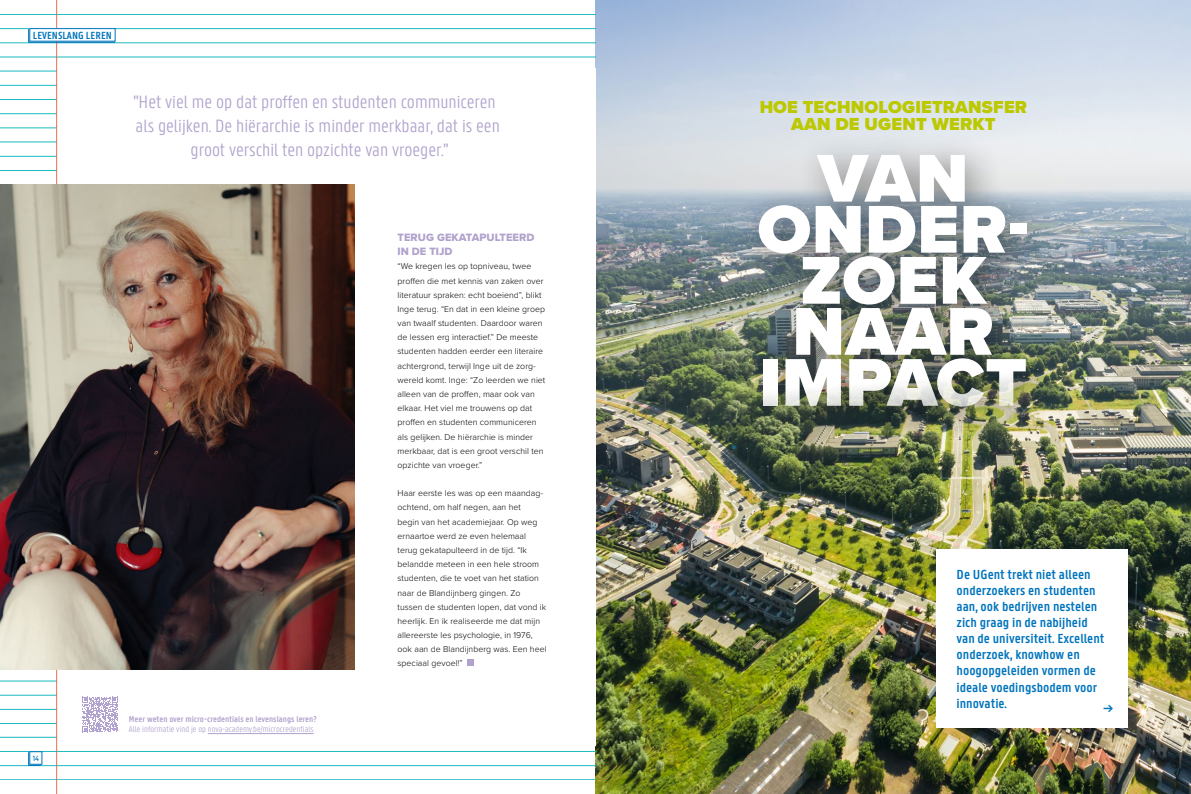
<style>
.page{position:relative;width:1191px;height:794px;background:#fff}
.page>*{position:absolute;margin:0;border:0;box-sizing:border-box;transform-origin:0 0}
.t1{font:900 70px/51px "Proxima Nova";letter-spacing:.01em;color:#fff;text-align:center}
.t2{font:300 19px/24px "U Gent Panno Text";color:#b0a2cc;text-align:center}
.t3{font:900 18px/17px "Proxima Nova";letter-spacing:.01em;color:#bcc800;text-align:center}
.t4{font:600 14px/16px "U Gent Panno Text";color:#0074bd}
.t5{font:11px/14.2px "Proxima Nova Extrabld";letter-spacing:.005em;color:#b0a2cc}
.t6{font:600 11px "U Gent Panno Text";color:#0074bd}
.t7{font:300 9px "U Gent Panno Text";color:#b0a2cc}
.t8{font:600 9px "U Gent Panno Text";color:#b0a2cc}
.t9{font:300 8.8px/14.2px "Proxima Nova";letter-spacing:.005em;color:#000}
.t10{font:500 8px "U Gent Panno Text";color:#0074bd}
</style>
<div class="page">
<img style="left:596px;top:0;width:595px;height:794px">
<hr style="left:0;top:14px;width:596px;height:1px;background:#00b2b8">
<hr style="left:0;top:156px;width:596px;height:1px;background:#00b2b8">
<hr style="left:0;top:298px;width:596px;height:1px;background:#00b2b8">
<hr style="left:0;top:440px;width:596px;height:1px;background:#00b2b8">
<hr style="left:0;top:596px;width:596px;height:1px;background:#00b2b8">
<hr style="left:0;top:85px;width:596px;height:1px;background:#00b2b8">
<hr style="left:0;top:227px;width:596px;height:1px;background:#00b2b8">
<hr style="left:0;top:369px;width:596px;height:1px;background:#00b2b8">
<hr style="left:0;top:510px;width:596px;height:1px;background:#00b2b8">
<hr style="left:0;top:666px;width:596px;height:1px;background:#00b2b8">
<hr style="left:0;top:28px;width:596px;height:1px;background:#00b2b8">
<hr style="left:0;top:170px;width:596px;height:1px;background:#00b2b8">
<hr style="left:0;top:312px;width:596px;height:1px;background:#00b2b8">
<hr style="left:0;top:454px;width:596px;height:1px;background:#00b2b8">
<hr style="left:0;top:610px;width:596px;height:1px;background:#00b2b8">
<hr style="left:0;top:99px;width:596px;height:1px;background:#00b2b8">
<hr style="left:0;top:241px;width:596px;height:1px;background:#00b2b8">
<hr style="left:0;top:383px;width:596px;height:1px;background:#00b2b8">
<hr style="left:0;top:525px;width:596px;height:1px;background:#00b2b8">
<hr style="left:0;top:681px;width:596px;height:1px;background:#00b2b8">
<hr style="left:0;top:737px;width:596px;height:1px;background:#00b2b8">
<hr style="left:0;top:43px;width:596px;height:1px;background:#00b2b8">
<hr style="left:0;top:184px;width:596px;height:1px;background:#00b2b8">
<hr style="left:0;top:326px;width:596px;height:1px;background:#00b2b8">
<hr style="left:0;top:468px;width:596px;height:1px;background:#00b2b8">
<hr style="left:0;top:624px;width:596px;height:1px;background:#00b2b8">
<hr style="left:0;top:113px;width:596px;height:1px;background:#00b2b8">
<hr style="left:0;top:255px;width:596px;height:1px;background:#00b2b8">
<hr style="left:0;top:397px;width:596px;height:1px;background:#00b2b8">
<hr style="left:0;top:539px;width:596px;height:1px;background:#00b2b8">
<hr style="left:0;top:695px;width:596px;height:1px;background:#00b2b8">
<hr style="left:0;top:751px;width:596px;height:1px;background:#00b2b8">
<hr style="left:0;top:57px;width:596px;height:1px;background:#00b2b8">
<hr style="left:0;top:199px;width:596px;height:1px;background:#00b2b8">
<hr style="left:0;top:340px;width:596px;height:1px;background:#00b2b8">
<hr style="left:0;top:482px;width:596px;height:1px;background:#00b2b8">
<hr style="left:0;top:638px;width:596px;height:1px;background:#00b2b8">
<hr style="left:0;top:128px;width:596px;height:1px;background:#00b2b8">
<hr style="left:0;top:269px;width:596px;height:1px;background:#00b2b8">
<hr style="left:0;top:411px;width:596px;height:1px;background:#00b2b8">
<hr style="left:0;top:553px;width:596px;height:1px;background:#00b2b8">
<hr style="left:0;top:709px;width:596px;height:1px;background:#00b2b8">
<hr style="left:0;top:765px;width:596px;height:1px;background:#00b2b8">
<hr style="left:0;top:71px;width:596px;height:1px;background:#00b2b8">
<hr style="left:0;top:213px;width:596px;height:1px;background:#00b2b8">
<hr style="left:0;top:354px;width:596px;height:1px;background:#00b2b8">
<hr style="left:0;top:496px;width:596px;height:1px;background:#00b2b8">
<hr style="left:0;top:652px;width:596px;height:1px;background:#00b2b8">
<hr style="left:0;top:142px;width:596px;height:1px;background:#00b2b8">
<hr style="left:0;top:284px;width:596px;height:1px;background:#00b2b8">
<hr style="left:0;top:425px;width:596px;height:1px;background:#00b2b8">
<hr style="left:0;top:581px;width:596px;height:1px;background:#00b2b8">
<hr style="left:0;top:567px;width:596px;height:1px;background:#00b2b8">
<hr style="left:0;top:723px;width:596px;height:1px;background:#00b2b8">
<hr style="left:0;top:779px;width:596px;height:1px;background:#00b2b8">
<svg style="left:41px;top:751px;width:1px;height:13px"></svg>
<svg style="left:28px;top:751px;width:13px;height:15px"></svg>
<div style="left:57px;top:68px;width:538px;height:678px;background:#fff"></div>
<hr style="left:56px;top:0;width:1px;height:794px;background:#ed5c40">
<img style="left:0;top:184px;width:354px;height:485px">
<div style="left:467px;top:659px;width:7px;height:7px;background:#b0a2cc"></div>
<hr style="left:208px;top:733px;width:106px;height:1px;background:#b0a2cc">
<svg style="left:82px;top:697px;width:36px;height:35px"></svg>
<div style="left:735px;top:131px;width:328px;height:313px;background:#000;opacity:.44"></div>
<div style="left:936px;top:549px;width:192px;height:179px;background:#fff"></div>
<div style="left:30px;top:28px;width:85px;height:13px;border:1px solid #0074bd"></div>
<svg style="left:28px;top:29px;width:88px;height:14px"></svg>
<p class="t6" style="left:33px;top:28px;width:81px">LEVENSLANG LEREN</p>
<h2 class="t2" style="left:133px;top:90px;width:368px">"Het viel me op dat proffen en studenten communiceren als gelijken. De hiërarchie is minder merkbaar, dat is een groot verschil ten opzichte van vroeger.”</h2>
<p class="t10" style="left:33px;top:753px;width:8px">14</p>
<p class="t8" style="left:129px;top:713px;width:189px">Meer weten over micro-credentials en levenslangs leren?</p>
<p class="t7" style="left:129px;top:724px;width:186px">Alle informatie vind je op nova-academy.be/microcredentials</p>
<p class="t5" style="left:397px;top:230px;width:138px">TERUG GEKATAPULTEERD<br>IN DE TIJD</p>
<p class="t9" style="left:397px;top:259px;width:149px">“We kregen les op topniveau, twee proffen die met kennis van zaken over literatuur spraken: echt boeiend”, blikt Inge terug. “En dat in een kleine groep van twaalf studenten. Daardoor waren de lessen erg interactief.” De meeste studenten hadden eerder een literaire achtergrond, terwijl Inge uit de zorg&shy;wereld komt. Inge: “Zo leerden we niet alleen van de proffen, maar ook van elkaar. Het viel me trouwens op dat proffen en studenten communiceren als gelijken. De hiërarchie is minder merkbaar, dat is een groot verschil ten opzichte van vroeger.”</p>
<p class="t9" style="left:397px;top:486px;width:151px">Haar eerste les was op een maandag&shy;ochtend, om half negen, aan het<br>begin van het academiejaar. Op weg ernaartoe werd ze even helemaal terug gekatapulteerd in de tijd. “Ik belandde meteen in een hele stroom studenten, die te voet van het station naar de Blandijnberg gingen. Zo tussen de studenten lopen, dat vond ik heerlijk. En ik realiseerde me dat mijn allereerste les psychologie, in 1976, ook aan de Blandijnberg was. Een heel speciaal gevoel!”</p>
<h3 class="t3" style="left:759px;top:99px;width:269px">HOE TECHNOLOGIETRANSFER<br>AAN DE UGENT WERKT</h3>
<h1 class="t1" style="left:757px;top:152px;width:273px">VAN<br>ONDER-<br>ZOEK<br>NAAR<br>IMPACT</h1>
<h3 class="t4" style="left:956px;top:566px;width:149px">De UGent trekt niet alleen onderzoekers en studenten aan, ook bedrijven nestelen zich graag in de nabijheid van de universiteit. Excellent onderzoek, knowhow en hoogopgeleiden vormen de ideale voedingsbodem voor innovatie.</h3>
<h3 class="t4" style="left:1103px;top:700px;width:11px">→</h3>
</div>
